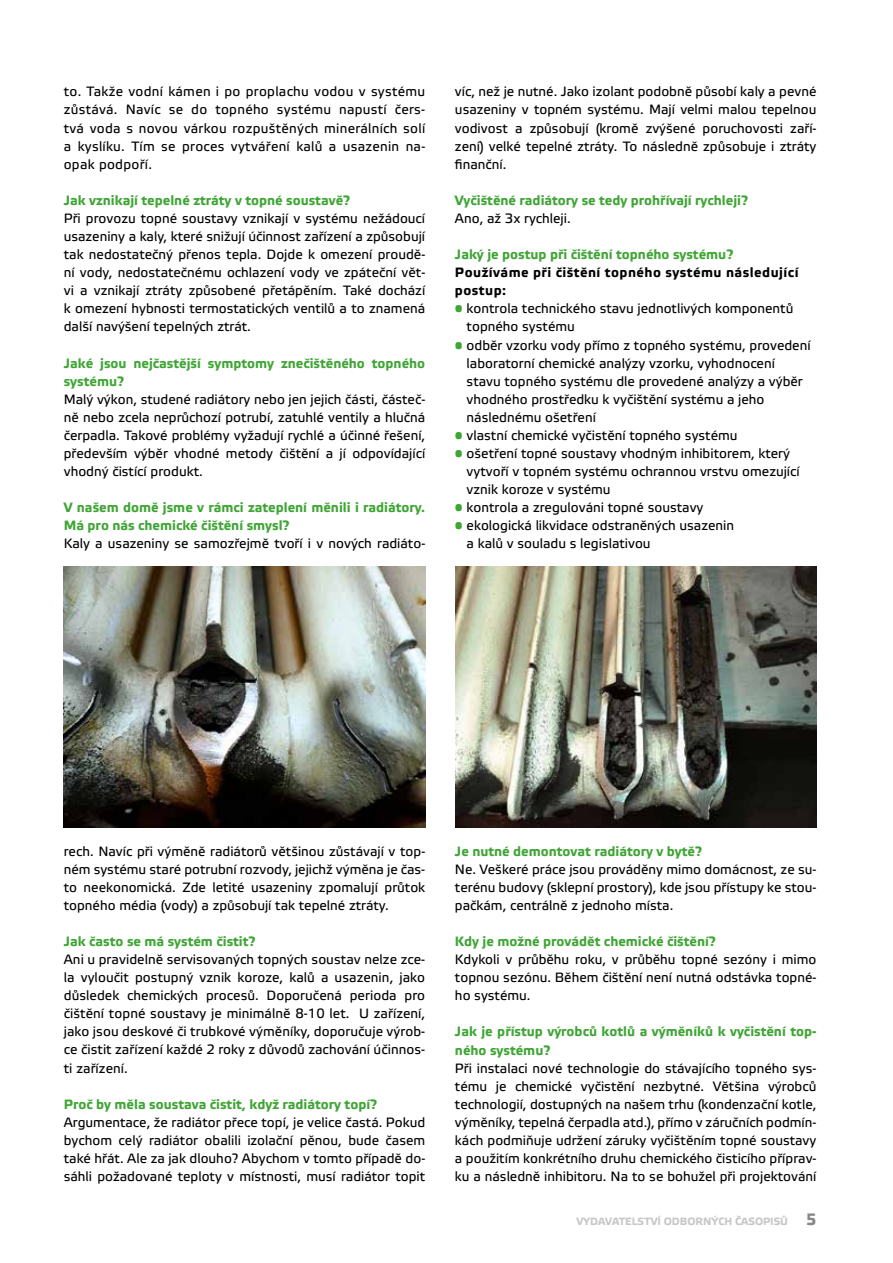
<style>
.page{position:relative;width:893px;height:1263px;background:#fff}
.page>*{position:absolute;margin:0;border:0;box-sizing:border-box;transform-origin:0 0}
.t1{font:13.5px/18.1px "Elektra Text Pro";color:#000;text-align:justify}
.t2{font:700 13.5px/18.1px "Elektra Text Pro";color:#3fa535}
.t3{font:700 13.5px/18.1px "Elektra Text Pro";letter-spacing:.035em;color:#000}
.t4{font:700 10.5px "Elektra Text Pro";color:#c6c6c6}
.s1{color:#3fa535}
.s2{font-size:16.5px;color:#878787}
</style>
<div class="page">
<img style="left:455px;top:566px;width:361px;height:261px">
<img style="left:64px;top:566px;width:361px;height:261px">
<p class="t1" style="left:64px;top:83px;width:363px">to. Takže vodní kámen i po proplachu vodou v systému zůstává. Navíc se do topného systému napustí čers&shy;tvá voda s novou várkou rozpuštěných minerálních solí a kyslíku. Tím se proces vytváření kalů a usazenin na&shy;opak podpoří.</p>
<p class="t2" style="left:64px;top:192px;width:288px">Jak vznikají tepelné ztráty v topné soustavě?</p>
<p class="t1" style="left:64px;top:210px;width:363px">Při provozu topné soustavy vznikají v systému nežádoucí usazeniny a kaly, které snižují účinnost zařízení a způsobují tak nedostatečný přenos tepla. Dojde k omezení proudě&shy;ní vody, nedostatečnému ochlazení vody ve zpáteční vět&shy;vi a vznikají ztráty způsobené přetápěním. Také dochází k omezení hybnosti termostatických ventilů a to znamená další navýšení tepelných ztrát.</p>
<p class="t2" style="left:64px;top:354px;width:363px">Jaké jsou nejčastější symptomy znečištěného topného systému?</p>
<p class="t1" style="left:64px;top:390px;width:363px">Malý výkon, studené radiátory nebo jen jejich části, částeč&shy;ně nebo zcela neprůchozí potrubí, zatuhlé ventily a hlučná čerpadla. Takové problémy vyžadují rychlé a účinné řešení, především výběr vhodné metody čištění a jí odpovídající vhodný čistící produkt.</p>
<p class="t2" style="left:64px;top:499px;width:363px">V našem domě jsme v rámci zateplení měnili i radiátory.<br>Má pro nás chemické čištění smysl?</p>
<p class="t1" style="left:64px;top:535px;width:363px">Kaly a usazeniny se samozřejmě tvoří i v nových radiáto-</p>
<p class="t1" style="left:455px;top:83px;width:363px">víc, než je nutné. Jako izolant podobně působí kaly a pevné usazeniny v topném systému. Mají velmi malou tepelnou vodivost a způsobují (kromě zvýšené poruchovosti zaří&shy;zení) velké tepelné ztráty. To následně způsobuje i ztráty finanční.</p>
<p class="t2" style="left:455px;top:192px;width:294px">Vyčištěné radiátory se tedy prohřívají rychleji?</p>
<p class="t1" style="left:455px;top:210px;width:117px">Ano, až 3x rychleji.</p>
<p class="t2" style="left:455px;top:246px;width:280px">Jaký je postup při čištění topného systému?</p>
<p class="t3" style="left:455px;top:264px;width:345px">Používáme při čištění topného systému následující postup:</p>
<p class="t1" style="left:467px;top:300px;width:328px;text-indent:-12px"><span class="s1">•</span> kontrola technického stavu jednotlivých komponentů topného systému</p>
<p class="t1" style="left:467px;top:336px;width:345px;text-align:left;text-indent:-12px"><span class="s1">•</span> odběr vzorku vody přímo z topného systému, provedení laboratorní chemické analýzy vzorku, vyhodnocení stavu topného systému dle provedené analýzy a výběr vhodného prostředku k vyčištění systému a jeho následnému ošetření</p>
<p class="t1" style="left:455px;top:427px;width:284px"><span class="s1">•</span> vlastní chemické vyčistění topného systému</p>
<p class="t1" style="left:467px;top:445px;width:335px;text-align:left;text-indent:-12px"><span class="s1">•</span> ošetření topné soustavy vhodným inhibitorem, který vytvoří v topném systému ochrannou vrstvu omezující vznik koroze v systému</p>
<p class="t1" style="left:455px;top:499px;width:250px"><span class="s1">•</span> kontrola a zregulováni topné soustavy</p>
<p class="t1" style="left:467px;top:517px;width:269px;text-indent:-12px"><span class="s1">•</span> ekologická likvidace odstraněných usazenin a kalů v souladu s legislativou</p>
<p class="t1" style="left:64px;top:842px;width:363px">rech. Navíc při výměně radiátorů většinou zůstávají v top&shy;ném systému staré potrubní rozvody, jejichž výměna je čas&shy;to neekonomická. Zde letité usazeniny zpomalují průtok topného média (vody) a způsobují tak tepelné ztráty.</p>
<p class="t2" style="left:64px;top:933px;width:193px">Jak často se má systém čistit?</p>
<p class="t1" style="left:64px;top:951px;width:363px">Ani u pravidelně servisovaných topných soustav nelze zce&shy;la vyloučit postupný vznik koroze, kalů a usazenin, jako důsledek chemických procesů. Doporučená perioda pro čištění topné soustavy je minimálně 8-10 let. U zařízení, jako jsou deskové či trubkové výměníky, doporučuje výrob&shy;ce čistit zařízení každé 2 roky z důvodů zachování účinnos&shy;ti zařízení.</p>
<p class="t2" style="left:64px;top:1095px;width:315px">Proč by měla soustava čistit, když radiátory topí?</p>
<p class="t1" style="left:64px;top:1113px;width:363px">Argumentace, že radiátor přece topí, je velice častá. Pokud bychom celý radiátor obalili izolační pěnou, bude časem také hřát. Ale za jak dlouho? Abychom v tomto případě do&shy;sáhli požadované teploty v místnosti, musí radiátor topit</p>
<p class="t2" style="left:455px;top:842px;width:248px">Je nutné demontovat radiátory v bytě?</p>
<p class="t1" style="left:455px;top:860px;width:363px">Ne. Veškeré práce jsou prováděny mimo domácnost, ze su&shy;terénu budovy (sklepní prostory), kde jsou přístupy ke stou&shy;pačkám, centrálně z jednoho místa.</p>
<p class="t2" style="left:455px;top:933px;width:262px">Kdy je možné provádět chemické čištění?</p>
<p class="t1" style="left:455px;top:951px;width:363px">Kdykoli v průběhu roku, v průběhu topné sezóny i mimo topnou sezónu. Během čištění není nutná odstávka topné&shy;ho systému.</p>
<p class="t2" style="left:455px;top:1023px;width:363px">Jak je přístup výrobců kotlů a výměníků k vyčistění top&shy;ného systému?</p>
<p class="t1" style="left:455px;top:1059px;width:363px">Při instalaci nové technologie do stávajícího topného sys&shy;tému je chemické vyčistění nezbytné. Většina výrobců technologií, dostupných na našem trhu (kondenzační kotle, výměníky, tepelná čerpadla atd.), přímo v záručních podmín&shy;kách podmiňuje udržení záruky vyčištěním topné soustavy a použitím konkrétního druhu chemického čisticího příprav&shy;ku a následně inhibitoru. Na to se bohužel při projektování</p>
<p class="t4" style="left:576px;top:1215px;width:241px">VYDAVATELSTVÍ ODBORNÝCH ČASOPISŮ <span class="s2">5</span></p>
</div>
